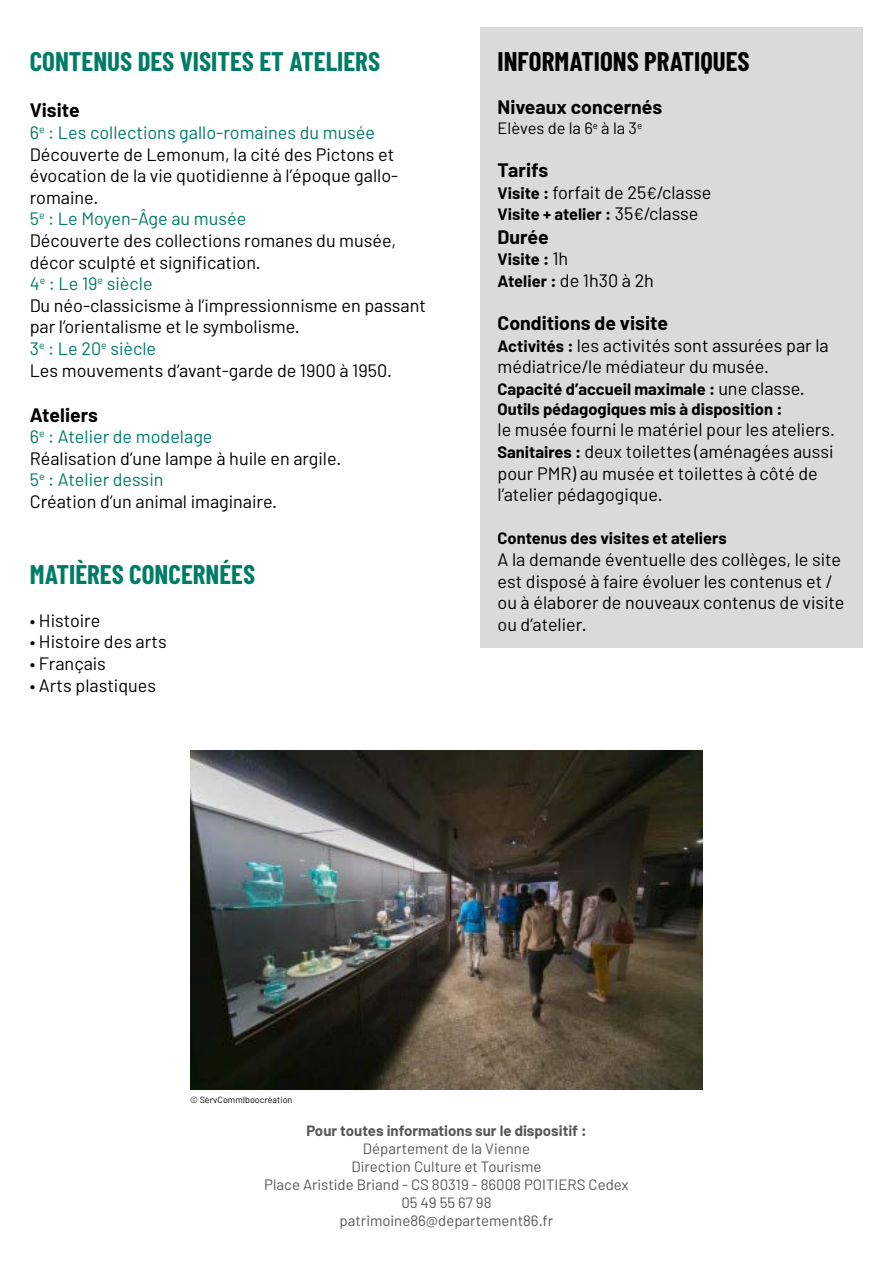
<style>
.page{position:relative;width:893px;height:1263px;background:#fff}
.page>*{position:absolute;margin:0;border:0;box-sizing:border-box;transform-origin:0 0}
.t1{font:700 27px "Barlow Condensed";color:#007c66}
.t2{font:700 27px "Barlow Condensed";color:#000}
.t3{font:700 19.5px "Barlow";color:#000}
.t4{font:18px/21.6px "Barlow";color:#000}
.t5{font:700 16.5px/19.8px "Barlow";color:#000}
.t6{font:16.5px "Barlow";color:#000}
.t7{font:15px/18px "Barlow";color:#575756;text-align:center}
.t8{font:700 15px "Barlow";color:#575756}
.t9{font:9px "Barlow";color:#000}
.s1{color:#007c66}
.s2{font-weight:700;font-size:16.5px}
.s3{font-size:16.5px}
.s4{font-weight:400;font-size:18px}
.s5{font-weight:400}
</style>
<div class="page">
<img style="left:190px;top:751px;width:513px;height:339px">
<div style="left:480px;top:27px;width:383px;height:621px;background:#dadada"></div>
<h1 class="t1" style="left:30px;top:44px;width:352px">CONTENUS DES VISITES ET ATELIERS</h1>
<p class="t3" style="left:30px;top:98px;width:52px">Visite</p>
<p class="t4" style="left:30px;top:121px;width:398px"><span class="s1">6</span><sup>e</sup> <span class="s1">: Les collections gallo-romaines du musée </span>Découverte de Lemonum, la cité des Pictons et évocation de la vie quotidienne à l’époque gallo&shy;romaine.<br><span class="s1">5</span><sup>e</sup> <span class="s1">: Le Moyen-Âge au musée<br></span>Découverte des collections romanes du musée, décor sculpté et signification.<br><span class="s1">4</span><sup>e</sup> <span class="s1">: Le 19</span><sup>e</sup> <span class="s1">siècle<br></span>Du néo-classicisme à l’impressionnisme en passant par l’orientalisme et le symbolisme.<br><span class="s1">3</span><sup>e</sup> <span class="s1">: Le 20</span><sup>e</sup> <span class="s1">siècle<br></span>Les mouvements d’avant-garde de 1900 à 1950.</p>
<p class="t3" style="left:30px;top:402px;width:70px">Ateliers</p>
<p class="t4" style="left:30px;top:425px;width:313px"><span class="s1">6</span><sup>e</sup> <span class="s1">: Atelier de modelage<br></span>Réalisation d’une lampe à huile en argile.<br><span class="s1">5</span><sup>e</sup> <span class="s1">: Atelier dessin<br></span>Création d’un animal imaginaire.</p>
<h1 class="t1" style="left:30px;top:557px;width:227px">MATIÈRES CONCERNÉES</h1>
<p class="t4" style="left:30px;top:609px;width:72px">• Histoire</p>
<p class="t4" style="left:30px;top:631px;width:139px">• Histoire des arts</p>
<p class="t4" style="left:30px;top:652px;width:78px">• Français</p>
<p class="t4" style="left:30px;top:674px;width:128px">• Arts plastiques</p>
<h1 class="t2" style="left:497px;top:45px;width:254px">INFORMATIONS PRATIQUES</h1>
<p class="t3" style="left:497px;top:95px;width:166px">Niveaux concernés</p>
<p class="t6" style="left:497px;top:118px;width:146px">Elèves de la 6<sup>e</sup> à la 3<sup>e</sup></p>
<p class="t3" style="left:497px;top:158px;width:52px">Tarifs</p>
<p class="t4" style="left:497px;top:181px;width:215px"><span class="s2">Visite :</span> forfait de 25<span class="s3">€</span>/classe</p>
<p class="t5" style="left:497px;top:205px;width:203px">Visite + atelier : <span class="s4">35</span><span class="s5">€</span><span class="s4">/classe</span></p>
<p class="t3" style="left:497px;top:225px;width:53px">Durée</p>
<p class="t5" style="left:497px;top:250px;width:72px">Visite : <span class="s4">1h</span></p>
<p class="t4" style="left:497px;top:269px;width:158px"><span class="s2">Atelier :</span> de 1h30 à 2h</p>
<p class="t3" style="left:497px;top:311px;width:172px">Conditions de visite</p>
<p class="t4" style="left:497px;top:334px;width:333px"><span class="s2">Activités :</span> les activités sont assurées par la médiatrice/le médiateur du musée.</p>
<p class="t5" style="left:497px;top:379px;width:309px">Capacité d’accueil maximale : <span class="s4">une classe.<br></span>Outils pédagogiques mis à disposition :</p>
<p class="t4" style="left:497px;top:419px;width:339px">le musée fourni le matériel pour les ateliers.<br><span class="s2">Sanitaires :</span> deux toilettes (aménagées aussi pour PMR) au musée et toilettes à côté de l’atelier pédagogique.</p>
<p class="t5" style="left:497px;top:529px;width:231px">Contenus des visites et ateliers</p>
<p class="t4" style="left:497px;top:548px;width:348px">A la demande éventuelle des collèges, le site est disposé à faire évoluer les contenus et / ou à élaborer de nouveaux contenus de visite ou d’atelier.</p>
<p class="t9" style="left:190px;top:1094px;width:104px">© ServCommIboocréation</p>
<p class="t8" style="left:306px;top:1121px;width:282px">Pour toutes informations sur le dispositif :</p>
<p class="t7" style="left:264px;top:1139px;width:366px">Département de la Vienne<br>Direction Culture et Tourisme<br>Place Aristide Briand - CS 80319 - 86008 POITIERS Cedex<br>05 49 55 67 98<br>patrimoine86@departement86.fr</p>
</div>
